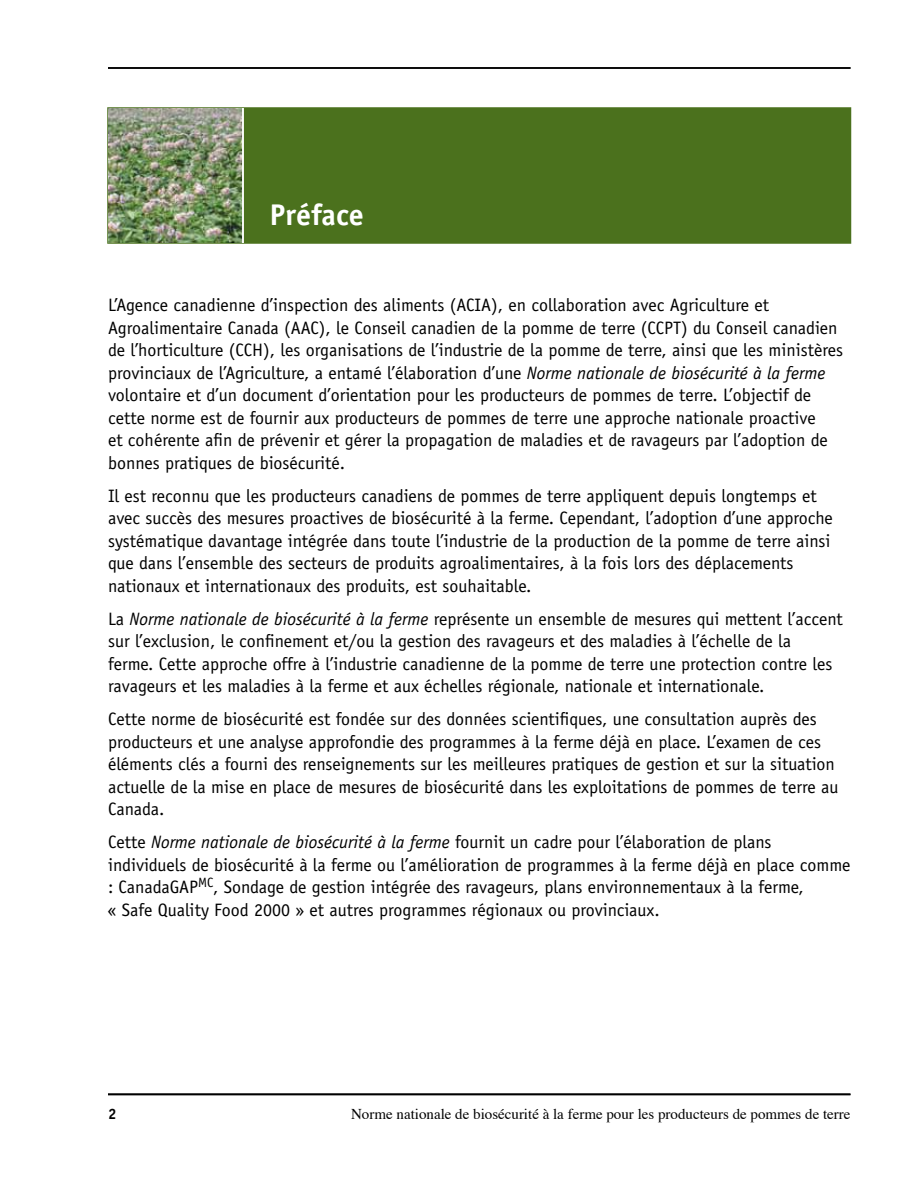
<style>
.page{position:relative;width:918px;height:1188px;background:#fff}
.page>*{position:absolute;margin:0;border:0;box-sizing:border-box;transform-origin:0 0}
.t1{font:700 30px "Officina Sans";color:#fff}
.t2{font:18px/22.5px "Officina Sans";color:#000}
.t3{font:15px "Times";color:#000}
.t4{font:700 15px "Officina Sans";color:#000}
.s1{font-style:italic}
</style>
<div class="page">
<hr style="left:108px;top:1093px;width:742px;height:2px;background:#000">
<hr style="left:108px;top:67px;width:742px;height:2px;background:#000">
<div style="left:107px;top:107px;width:744px;height:137px;background:#4b711d;border:2px solid #4b711d"></div>
<img style="left:108px;top:108px;width:134px;height:135px">
<hr style="left:242px;top:108px;width:2px;height:135px;background:#fff">
<h1 class="t1" style="left:270px;top:196px;width:95px">Préface</h1>
<p class="t2" style="left:108px;top:294px;width:737px">L’Agence canadienne d’inspection des aliments (ACIA), en collaboration avec Agriculture et Agroalimentaire Canada (AAC), le Conseil canadien de la pomme de terre (CCPT) du Conseil canadien de l’horticulture (CCH), les organisations de l’industrie de la pomme de terre, ainsi que les ministères provinciaux de l’Agriculture, a entamé l’élaboration d’une <span class="s1">Norme nationale de biosécurité à la ferme </span>volontaire et d’un document d’orientation pour les producteurs de pommes de terre. L’objectif de cette norme est de fournir aux producteurs de pommes de terre une approche nationale proactive<br>et cohérente afin de prévenir et gérer la propagation de maladies et de ravageurs par l’adoption de bonnes pratiques de biosécurité.</p>
<p class="t2" style="left:108px;top:484px;width:726px">Il est reconnu que les producteurs canadiens de pommes de terre appliquent depuis longtemps et avec succès des mesures proactives de biosécurité à la ferme. Cependant, l’adoption d’une approche systématique davantage intégrée dans toute l’industrie de la production de la pomme de terre ainsi que dans l’ensemble des secteurs de produits agroalimentaires, à la fois lors des déplacements nationaux et internationaux des produits, est souhaitable.</p>
<p class="t2" style="left:108px;top:607px;width:736px">La <span class="s1">Norme nationale de biosécurité à la ferme</span> représente un ensemble de mesures qui mettent l’accent sur l’exclusion, le confinement et/ou la gestion des ravageurs et des maladies à l’échelle de la<br>ferme. Cette approche offre à l’industrie canadienne de la pomme de terre une protection contre les ravageurs et les maladies à la ferme et aux échelles régionale, nationale et internationale.</p>
<p class="t2" style="left:108px;top:708px;width:732px">Cette norme de biosécurité est fondée sur des données scientifiques, une consultation auprès des producteurs et une analyse approfondie des programmes à la ferme déjà en place. L’examen de ces éléments clés a fourni des renseignements sur les meilleures pratiques de gestion et sur la situation actuelle de la mise en place de mesures de biosécurité dans les exploitations de pommes de terre au Canada.</p>
<p class="t2" style="left:108px;top:831px;width:744px">Cette <span class="s1">Norme nationale de biosécurité à la ferme</span> fournit un cadre pour l’élaboration de plans individuels de biosécurité à la ferme ou l’amélioration de programmes à la ferme déjà en place comme : CanadaGAP<sup>MC</sup>, Sondage de gestion intégrée des ravageurs, plans environnementaux à la ferme,<br>« Safe Quality Food 2000 » et autres programmes régionaux ou provinciaux.</p>
<p class="t4" style="left:108px;top:1104px;width:10px">2</p>
<p class="t3" style="left:351px;top:1100px;width:501px">Norme nationale de biosécurité à la ferme pour les producteurs de pommes de terre</p>
</div>
